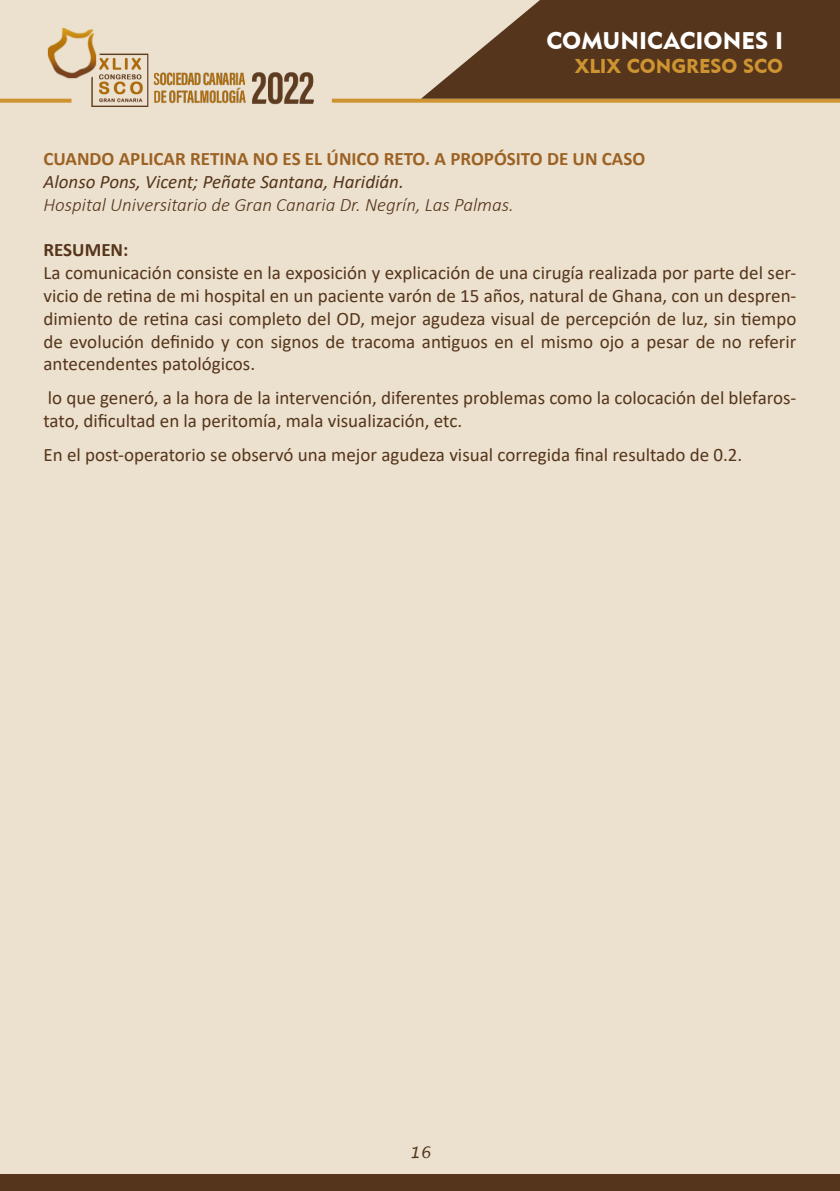
<style>
.page{position:relative;width:840px;height:1191px;background:#fff}
.page>*{position:absolute;margin:0;border:0;box-sizing:border-box;transform-origin:0 0}
.t1{font:24px "Geometric 415 BT Black A";color:#fff}
.t2{font:20px "Geometric 415 BT Black A";color:#ce9431}
.t3{font:19px/22.8px "Calibri";color:#55351b;text-align:justify}
.t4{font:italic 300 19px "Calibri";color:#55351b}
.t5{font:700 19px "Calibri";color:#9c6224}
.t6{font:italic 19px "Calibri";color:#55351b}
.t7{font:700 19px "Calibri";color:#55351b}
.t8{font:italic 16px "Lucida Handwriting";color:#55351b}
</style>
<div class="page">
<div style="left:0;top:0;width:839px;height:1191px;background:#ece1ce"></div>
<svg style="left:331px;top:99px;width:508px;height:4px;background:#d09a3d"></svg>
<svg style="left:421px;top:0;width:418px;height:99px;background:#6b4e34"></svg>
<img style="left:36px;top:27px;width:278px;height:80px">
<svg style="left:0;top:99px;width:71px;height:4px"></svg>
<div style="left:0;top:1174px;width:839px;height:17px;background:#55351b"></div>
<p class="t1" style="left:546px;top:26px;width:238px">COMUNICACIONES I</p>
<p class="t2" style="left:574px;top:54px;width:210px">XLIX CONGRESO SCO</p>
<p class="t5" style="left:43px;top:145px;width:603px">CUANDO APLICAR RETINA NO ES EL ÚNICO RETO. A PROPÓSITO DE UN CASO</p>
<p class="t6" style="left:43px;top:168px;width:361px">Alonso Pons, Vicent; Peñate Santana, Haridián.</p>
<p class="t4" style="left:43px;top:193px;width:471px">Hospital Universitario de Gran Canaria Dr. Negrín, Las Palmas.</p>
<p class="t7" style="left:43px;top:236px;width:86px">RESUMEN:</p>
<p class="t3" style="left:43px;top:261px;width:754px">La comunicación consiste en la exposición y explicación de una cirugía realizada por parte del ser&shy;vicio de retina de mi hospital en un paciente varón de 15 años, natural de Ghana, con un despren&shy;dimiento de retina casi completo del OD, mejor agudeza visual de percepción de luz, sin tiempo de evolución definido y con signos de tracoma antiguos en el mismo ojo a pesar de no referir antecendentes patológicos.</p>
<p class="t3" style="left:43px;top:386px;width:754px">lo que generó, a la hora de la intervención, diferentes problemas como la colocación del blefaros&shy;tato, dificultad en la peritomía, mala visualización, etc.</p>
<p class="t3" style="left:43px;top:443px;width:700px">En el post-operatorio se observó una mejor agudeza visual corregida final resultado de 0.2.</p>
<p class="t8" style="left:409px;top:1142px;width:23px">16</p>
</div>
